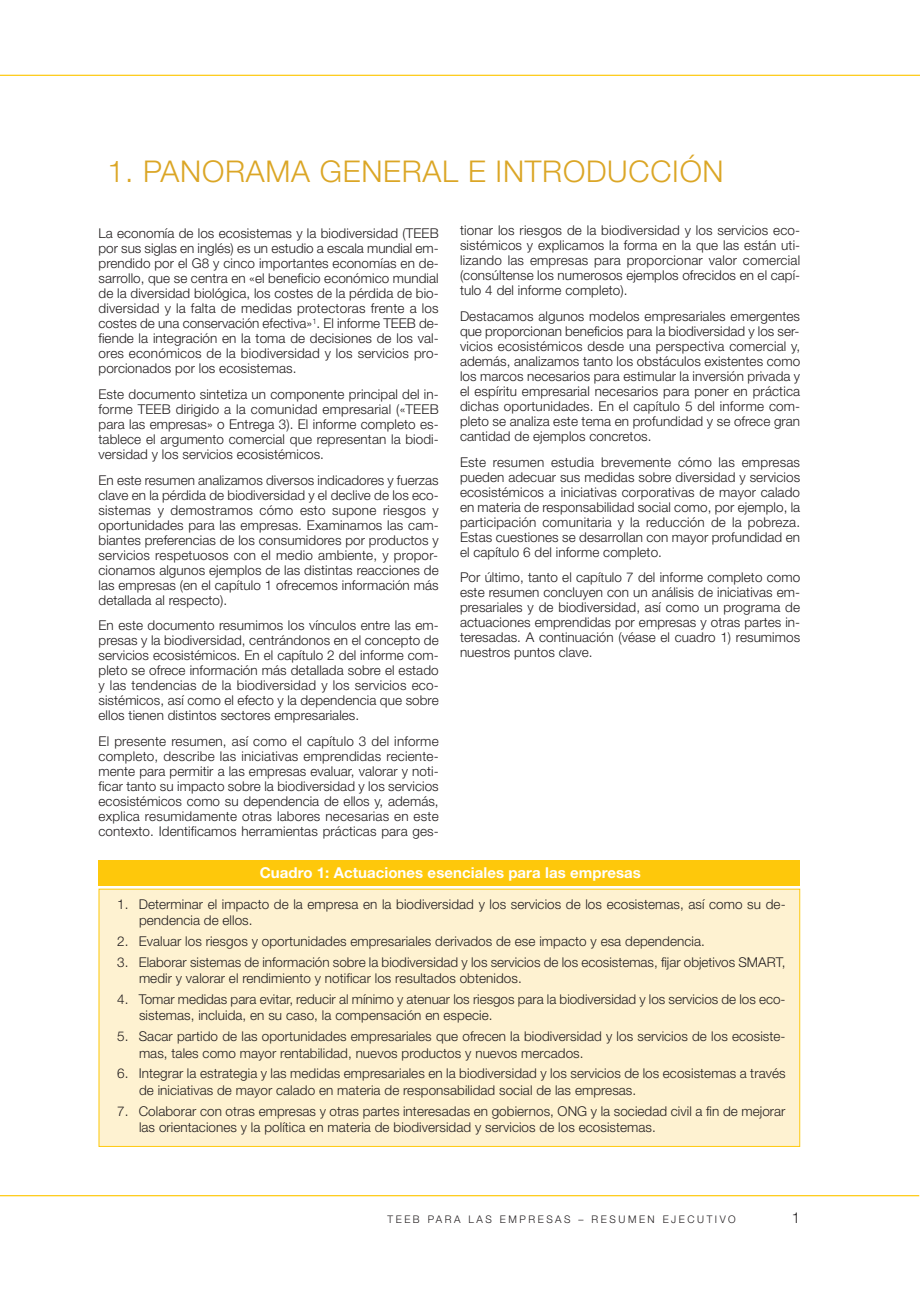
<style>
.page{position:relative;width:920px;height:1290px;background:#fff}
.page>*{position:absolute;margin:0;border:0;box-sizing:border-box;transform-origin:0 0}
.t1{font:300 30px "Helvetica Neue";letter-spacing:.025em;color:#dba626}
.t2{font:700 15px "Helvetica Neue";letter-spacing:.005em;color:#fff}
.t3{font:300 15px "Helvetica Neue";color:#231f20}
.t4{font:300 13.5px/15px "Helvetica Neue";letter-spacing:.005em;color:#231f20;text-align:justify}
.t5{font:300 10.5px "Helvetica Neue";letter-spacing:.25em;color:#231f20}
</style>
<div class="page">
<div style="left:99px;top:890px;width:700px;height:256px;background:#fef2d1"></div>
<div style="left:99px;top:889px;width:701px;height:258px;border:1px solid #fec80b"></div>
<div style="left:99px;top:860px;width:701px;height:26px;background:#fec80b"></div>
<hr style="left:0;top:75px;width:920px;height:1px;background:#fec80b">
<hr style="left:0;top:1195px;width:919px;height:1px;background:#fec80b">
<h1 class="t1" style="left:108px;top:160px;width:618px">1. PANORAMA GENERAL E INTRODUCCIÓN</h1>
<p class="t4" style="left:99px;top:227px;width:342px">La economía de los ecosistemas y la biodiversidad (TEEB por sus siglas en inglés) es un estudio a escala mundial em&shy;prendido por el G8 y cinco importantes economías en de&shy;sarrollo, que se centra en «el beneficio económico mundial de la diversidad biológica, los costes de la pérdida de bio&shy;diversidad y la falta de medidas protectoras frente a los costes de una conservación efectiva»<sup>1</sup>. El informe TEEB de&shy;fiende la integración en la toma de decisiones de los val&shy;ores económicos de la biodiversidad y los servicios pro&shy;porcionados por los ecosistemas.</p>
<p class="t4" style="left:99px;top:388px;width:342px">Este documento sintetiza un componente principal del in&shy;forme TEEB dirigido a la comunidad empresarial («TEEB para las empresas» o Entrega 3). El informe completo es&shy;tablece el argumento comercial que representan la biodi&shy;versidad y los servicios ecosistémicos.</p>
<p class="t4" style="left:99px;top:473px;width:342px">En este resumen analizamos diversos indicadores y fuerzas clave en la pérdida de biodiversidad y el declive de los eco&shy;sistemas y demostramos cómo esto supone riesgos y oportunidades para las empresas. Examinamos las cam&shy;biantes preferencias de los consumidores por productos y servicios respetuosos con el medio ambiente, y propor&shy;cionamos algunos ejemplos de las distintas reacciones de las empresas (en el capítulo 1 ofrecemos información más detallada al respecto).</p>
<p class="t4" style="left:99px;top:619px;width:342px">En este documento resumimos los vínculos entre las em&shy;presas y la biodiversidad, centrándonos en el concepto de servicios ecosistémicos. En el capítulo 2 del informe com&shy;pleto se ofrece información más detallada sobre el estado y las tendencias de la biodiversidad y los servicios eco&shy;sistémicos, así como el efecto y la dependencia que sobre ellos tienen distintos sectores empresariales.</p>
<p class="t4" style="left:99px;top:735px;width:342px">El presente resumen, así como el capítulo 3 del informe completo, describe las iniciativas emprendidas reciente&shy;mente para permitir a las empresas evaluar, valorar y noti&shy;ficar tanto su impacto sobre la biodiversidad y los servicios ecosistémicos como su dependencia de ellos y, además, explica resumidamente otras labores necesarias en este contexto. Identificamos herramientas prácticas para ges-</p>
<p class="t4" style="left:460px;top:224px;width:342px">tionar los riesgos de la biodiversidad y los servicios eco&shy;sistémicos y explicamos la forma en la que las están uti&shy;lizando las empresas para proporcionar valor comercial (consúltense los numerosos ejemplos ofrecidos en el capí&shy;tulo 4 del informe completo).</p>
<p class="t4" style="left:460px;top:310px;width:342px">Destacamos algunos modelos empresariales emergentes que proporcionan beneficios para la biodiversidad y los ser&shy;vicios ecosistémicos desde una perspectiva comercial y, además, analizamos tanto los obstáculos existentes como los marcos necesarios para estimular la inversión privada y el espíritu empresarial necesarios para poner en práctica dichas oportunidades. En el capítulo 5 del informe com&shy;pleto se analiza este tema en profundidad y se ofrece gran cantidad de ejemplos concretos.</p>
<p class="t4" style="left:460px;top:455px;width:342px">Este resumen estudia brevemente cómo las empresas pueden adecuar sus medidas sobre diversidad y servicios ecosistémicos a iniciativas corporativas de mayor calado en materia de responsabilidad social como, por ejemplo, la participación comunitaria y la reducción de la pobreza.<br>Estas cuestiones se desarrollan con mayor profundidad en el capítulo 6 del informe completo.</p>
<p class="t4" style="left:460px;top:571px;width:342px">Por último, tanto el capítulo 7 del informe completo como este resumen concluyen con un análisis de iniciativas em&shy;presariales y de biodiversidad, así como un programa de actuaciones emprendidas por empresas y otras partes in&shy;teresadas. A continuación (véase el cuadro 1) resumimos nuestros puntos clave.</p>
<p class="t2" style="left:260px;top:867px;width:383px">Cuadro 1: Actuaciones esenciales para las empresas</p>
<p class="t4" style="left:139px;top:897px;width:648px;line-height:16.5px;text-indent:-22px">1. Determinar el impacto de la empresa en la biodiversidad y los servicios de los ecosistemas, así como su de&shy;pendencia de ellos.</p>
<p class="t4" style="left:117px;top:935px;width:589px">2. Evaluar los riesgos y oportunidades empresariales derivados de ese impacto y esa dependencia.</p>
<p class="t4" style="left:139px;top:955px;width:648px;line-height:16.5px;text-indent:-22px">3. Elaborar sistemas de información sobre la biodiversidad y los servicios de los ecosistemas, fijar objetivos SMART, medir y valorar el rendimiento y notificar los resultados obtenidos.</p>
<p class="t4" style="left:139px;top:992px;width:648px;line-height:16.5px;text-indent:-22px">4. Tomar medidas para evitar, reducir al mínimo y atenuar los riesgos para la biodiversidad y los servicios de los eco&shy;sistemas, incluida, en su caso, la compensación en especie.</p>
<p class="t4" style="left:139px;top:1029px;width:648px;line-height:16.5px;text-indent:-22px">5. Sacar partido de las oportunidades empresariales que ofrecen la biodiversidad y los servicios de los ecosiste&shy;mas, tales como mayor rentabilidad, nuevos productos y nuevos mercados.</p>
<p class="t4" style="left:139px;top:1066px;width:648px;line-height:16.5px;text-indent:-22px">6. Integrar la estrategia y las medidas empresariales en la biodiversidad y los servicios de los ecosistemas a través de iniciativas de mayor calado en materia de responsabilidad social de las empresas.</p>
<p class="t4" style="left:139px;top:1104px;width:648px;line-height:16.5px;text-indent:-22px">7. Colaborar con otras empresas y otras partes interesadas en gobiernos, ONG y la sociedad civil a fin de mejorar las orientaciones y la política en materia de biodiversidad y servicios de los ecosistemas.</p>
<p class="t5" style="left:388px;top:1216px;width:350px">TEEB PARA LAS EMPRESAS – RESUMEN EJECUTIVO</p>
<p class="t3" style="left:792px;top:1213px;width:10px">1</p>
</div>
